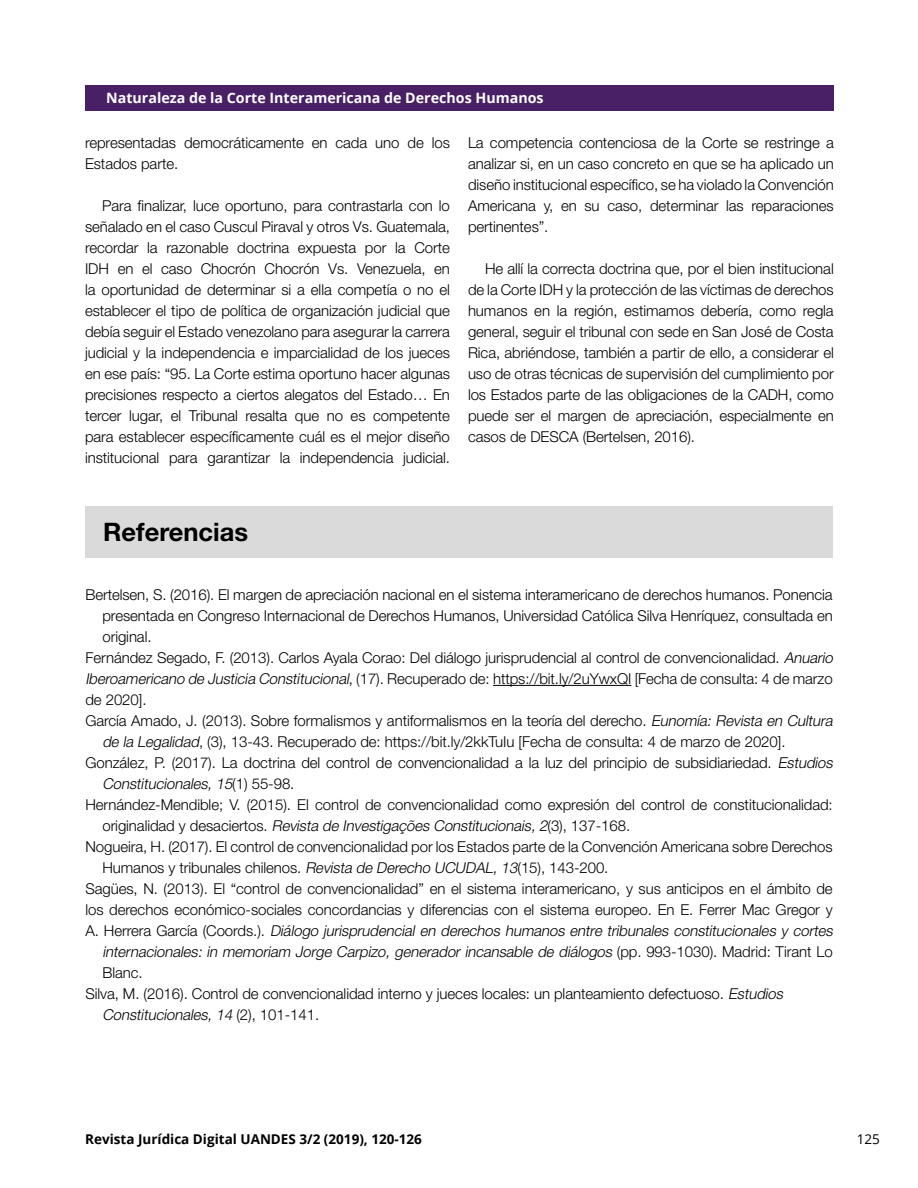
<style>
.page{position:relative;width:918px;height:1188px;background:#fff}
.page>*{position:absolute;margin:0;border:0;box-sizing:border-box;transform-origin:0 0}
.t1{font:700 25.5px "Helvetica Neue LT Std";color:#000}
.t2{font:300 15px/21px "Helvetica Neue LT Std";letter-spacing:-.005em;color:#000;text-align:justify}
.t3{font:italic 300 15px "Helvetica Neue LT Std";color:#000}
.t4{font:700 14.25px "Open Sans";color:#fff}
.t5{font:700 13.5px "Open Sans";color:#000}
.t6{font:13.5px "Open Sans";color:#000}
.s1{font-style:italic}
.s2{font-style:normal}
</style>
<div class="page">
<div style="left:85px;top:85px;width:749px;height:26px;background:#492065"></div>
<hr style="left:493px;top:685px;width:138px;height:1px;background:#000">
<div style="left:85px;top:506px;width:748px;height:52px;background:#dadada"></div>
<p class="t4" style="left:106px;top:88px;width:439px">Naturaleza de la Corte Interamericana de Derechos Humanos</p>
<p class="t2" style="left:85px;top:132px;width:366px">representadas democráticamente en cada uno de los<br>Estados parte.</p>
<p class="t2" style="left:85px;top:195px;width:366px;text-indent:17px">Para finalizar, luce oportuno, para contrastarla con lo señalado en el caso Cuscul Piraval y otros Vs. Guatemala, recordar la razonable doctrina expuesta por la Corte IDH en el caso Chocrón Chocrón Vs. Venezuela, en la oportunidad de determinar si a ella competía o no el establecer el tipo de política de organización judicial que debía seguir el Estado venezolano para asegurar la carrera judicial y la independencia e imparcialidad de los jueces en ese país: “95. La Corte estima oportuno hacer algunas precisiones respecto a ciertos alegatos del Estado… En tercer lugar, el Tribunal resalta que no es competente para establecer específicamente cuál es el mejor diseño institucional para garantizar la independencia judicial.</p>
<p class="t2" style="left:468px;top:132px;width:367px">La competencia contenciosa de la Corte se restringe a analizar si, en un caso concreto en que se ha aplicado un diseño institucional específico, se ha violado la Convención Americana y, en su caso, determinar las reparaciones pertinentes”.</p>
<p class="t2" style="left:468px;top:258px;width:367px;text-indent:17px">He allí la correcta doctrina que, por el bien institucional de la Corte IDH y la protección de las víctimas de derechos humanos en la región, estimamos debería, como regla general, seguir el tribunal con sede en San José de Costa Rica, abriéndose, también a partir de ello, a considerar el uso de otras técnicas de supervisión del cumplimiento por los Estados parte de las obligaciones de la CADH, como puede ser el margen de apreciación, especialmente en casos de DESCA (Bertelsen, 2016).</p>
<h1 class="t1" style="left:103px;top:516px;width:146px">Referencias</h1>
<p class="t2" style="left:85px;top:584px;width:749px">Bertelsen, S. (2016). El margen de apreciación nacional en el sistema interamericano de derechos humanos. Ponencia</p>
<p class="t2" style="left:102px;top:605px;width:732px">presentada en Congreso Internacional de Derechos Humanos, Universidad Católica Silva Henríquez, consultada en</p>
<p class="t2" style="left:102px;top:626px;width:51px">original.</p>
<p class="t2" style="left:85px;top:647px;width:752px">Fernández Segado, F. (2013). Carlos Ayala Corao: Del diálogo jurisprudencial al control de convencionalidad. <span class="s1">Anuario</span></p>
<p class="t2" style="left:85px;top:668px;width:749px"><span class="s1">Iberoamericano de Justicia Constitucional</span>, (17). Recuperado de: https://bit.ly/2uYwxQI [Fecha de consulta: 4 de marzo</p>
<p class="t2" style="left:85px;top:689px;width:63px">de 2020].</p>
<p class="t2" style="left:85px;top:710px;width:752px">García Amado, J. (2013). Sobre formalismos y antiformalismos en la teoría del derecho. <span class="s1">Eunomía: Revista en Cultura</span></p>
<p class="t2" style="left:102px;top:731px;width:685px"><span class="s1">de la Legalidad</span>, (3), 13-43. Recuperado de: https://bit.ly/2kkTuIu [Fecha de consulta: 4 de marzo de 2020].</p>
<p class="t2" style="left:85px;top:752px;width:752px">González, P. (2017). La doctrina del control de convencionalidad a la luz del principio de subsidiariedad. <span class="s1">Estudios</span></p>
<p class="t3" style="left:102px;top:774px;width:194px">Constitucionales,15<span class="s2">( 1 ) 5 5 - 9 8 .</span></p>
<p class="t2" style="left:85px;top:794px;width:749px">Hernández-Mendible; V. (2015). El control de convencionalidad como expresión del control de constitucionalidad:</p>
<p class="t3" style="left:102px;top:816px;width:529px"><span class="s2">o r i g i n a l i d a d y d e s a c i e rt o s .</span> Revista de Investigações Constitucionais,2<span class="s2">(3 ) , 1 3 7 - 1 6 8 .</span></p>
<p class="t2" style="left:85px;top:836px;width:749px">Nogueira, H. (2017). El control de convencionalidad por los Estados parte de la Convención Americana sobre Derechos</p>
<p class="t2" style="left:102px;top:857px;width:508px">Humanos y tribunales chilenos. <span class="s1">Revista de Derecho UCUDAL,13</span>(15), 143-200.</p>
<p class="t2" style="left:85px;top:878px;width:749px">Sagües, N. (2013). El “control de convencionalidad” en el sistema interamericano, y sus anticipos en el ámbito de</p>
<p class="t2" style="left:85px;top:899px;width:749px">los derechos económico-sociales concordancias y diferencias con el sistema europeo. En E. Ferrer Mac Gregor y</p>
<p class="t3" style="left:85px;top:921px;width:752px"><span class="s2">A . H e r r e r a G a r c ía ( C o o r d s . ) .</span> Diálogo jurisprudencial en derechos humanos entre tribunales constitucionales y cortes</p>
<p class="t3" style="left:102px;top:942px;width:732px">internacionales: in memoriam Jorge Carpizo, generador incansable de diálogos <span class="s2">( p p . 9 9 3 - 1 0 3 0 ) . M a d r i d : T i r a n t L o</span></p>
<p class="t2" style="left:102px;top:962px;width:42px">Blanc.</p>
<p class="t2" style="left:85px;top:983px;width:702px">Silva, M. (2016). Control de convencionalidad interno y jueces locales: un planteamiento defectuoso. <span class="s1">Estudios</span></p>
<p class="t3" style="left:102px;top:1005px;width:218px">Constitucionales,14 <span class="s2">( 2 ) , 1 0 1 - 1 4 1 .</span></p>
<p class="t5" style="left:85px;top:1130px;width:338px">Revista Jurídica Digital UANDES 3/2 (2019), 120-126</p>
<p class="t6" style="left:857px;top:1130px;width:25px">125</p>
</div>
